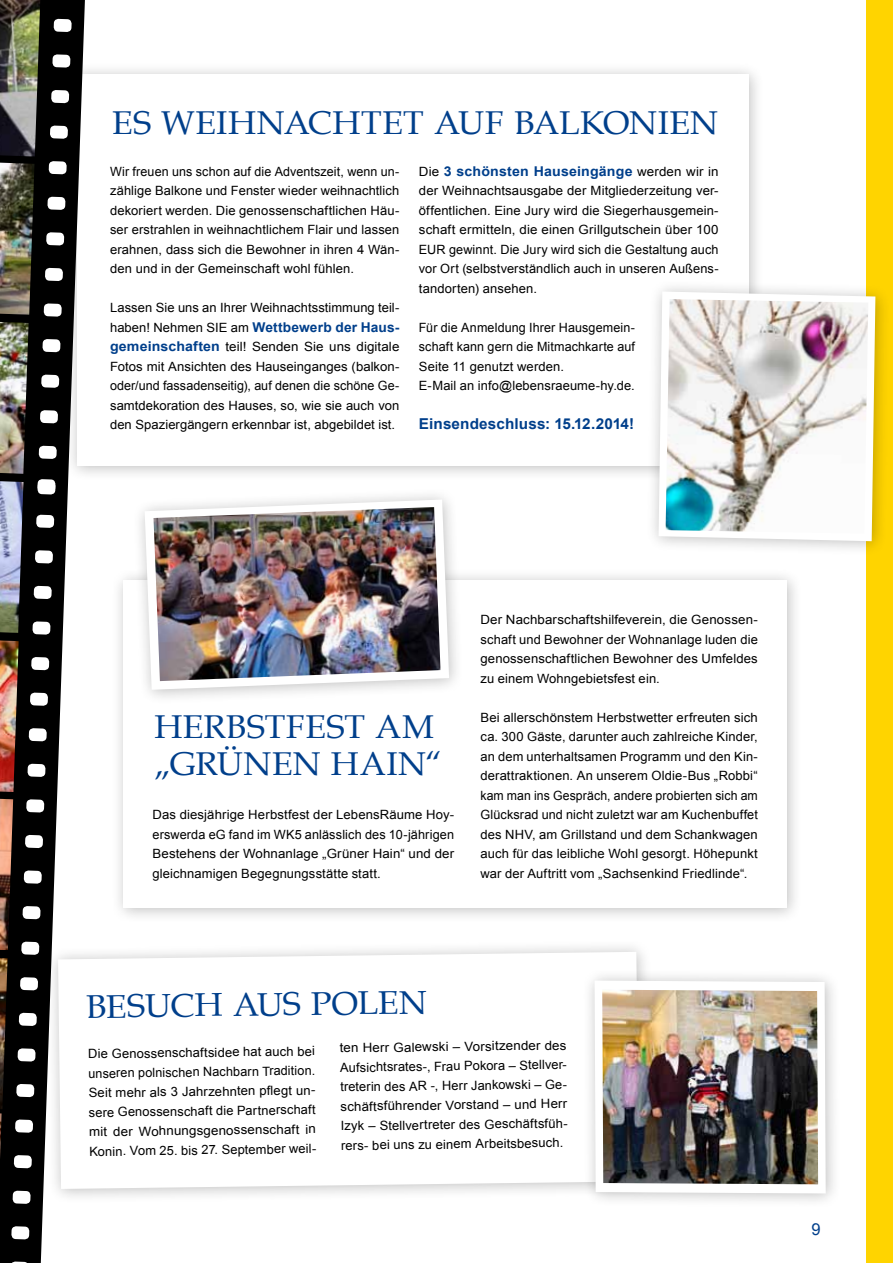
<style>
.page{position:relative;width:893px;height:1263px;background:#fff}
.page>*{position:absolute;margin:0;border:0;box-sizing:border-box;transform-origin:0 0}
.t1{font:33px/37.5px "Book Antiqua";letter-spacing:.015em;color:#003f8b}
.t2{font:16.5px "Arial";color:#003f8b}
.t3{font:700 15px "Arial";letter-spacing:.005em;color:#003f8b}
.t4{font:700 13.5px "Arial";letter-spacing:.01em;color:#003f8b;scale:1.05 1}
.t5{font:700 13.5px "Arial";letter-spacing:.01em;color:#003f8b}
.t6{font:12.75px/19.5px "Arial";letter-spacing:.01em;color:#000;text-align:justify}
.t7{font:12.75px/19.5px "Arial";letter-spacing:.01em;color:#000;scale:1.05 1}
.t8{font:12.75px/19.5px "Arial";letter-spacing:.01em;color:#000;text-align:justify;scale:1.04 1}
.s1{font-weight:400;font-size:12.75px;color:#000}
.s2{font-weight:700;font-size:13.5px;color:#003f8b}
</style>
<div class="page">
<div style="left:64px;top:62px;width:701px;height:420px;background:#000;opacity:.25"></div>
<div style="left:77px;top:75px;width:672px;height:391px;background:#fff"></div>
<div style="left:867px;top:0;width:26px;height:1263px;background:#ffd400"></div>
<div style="left:45px;top:939px;width:610px;height:266px;background:#000;opacity:.25"></div>
<svg style="left:85px;top:952px;width:554px;height:237px"></svg>
<div style="left:582px;top:968px;width:259px;height:241px;background:#000;opacity:.25"></div>
<svg style="left:595px;top:980px;width:231px;height:213px"></svg>
<img style="left:602px;top:990px;width:216px;height:194px">
<div style="left:646px;top:279px;width:245px;height:278px;background:#000;opacity:.25"></div>
<svg style="left:658px;top:291px;width:217px;height:250px"></svg>
<div style="left:110px;top:568px;width:692px;height:356px;background:#000;opacity:.25"></div>
<div style="left:123px;top:581px;width:664px;height:327px;background:#fff"></div>
<div style="left:132px;top:487px;width:332px;height:218px;background:#000;opacity:.25"></div>
<svg style="left:145px;top:499px;width:304px;height:191px"></svg>
<img style="left:153px;top:507px;width:287px;height:174px">
<img style="left:666px;top:299px;width:202px;height:235px">
<svg style="left:0;top:0;width:85px;height:1263px;fill:#000"></svg>
<img style="left:0;top:640px;width:19px;height:152px">
<img style="left:0;top:799px;width:13px;height:151px">
<img style="left:0;top:958px;width:8px;height:151px">
<img style="left:0;top:1113px;width:2px;height:47px">
<svg style="left:36px;top:515px;width:18px;height:13px"></svg>
<svg style="left:35px;top:550px;width:18px;height:14px"></svg>
<svg style="left:34px;top:586px;width:18px;height:13px"></svg>
<svg style="left:32px;top:621px;width:19px;height:14px"></svg>
<svg style="left:31px;top:657px;width:18px;height:13px"></svg>
<svg style="left:30px;top:692px;width:18px;height:14px"></svg>
<svg style="left:29px;top:728px;width:18px;height:13px"></svg>
<svg style="left:27px;top:764px;width:19px;height:13px"></svg>
<svg style="left:26px;top:799px;width:18px;height:14px"></svg>
<svg style="left:25px;top:835px;width:18px;height:13px"></svg>
<svg style="left:24px;top:870px;width:18px;height:14px"></svg>
<svg style="left:22px;top:906px;width:19px;height:13px"></svg>
<svg style="left:21px;top:941px;width:18px;height:14px"></svg>
<svg style="left:20px;top:977px;width:18px;height:13px"></svg>
<svg style="left:19px;top:1013px;width:18px;height:13px"></svg>
<svg style="left:17px;top:1048px;width:19px;height:14px"></svg>
<svg style="left:16px;top:1084px;width:18px;height:13px"></svg>
<svg style="left:15px;top:1119px;width:18px;height:14px"></svg>
<svg style="left:14px;top:1155px;width:18px;height:13px"></svg>
<svg style="left:13px;top:1190px;width:18px;height:14px"></svg>
<svg style="left:11px;top:1226px;width:18px;height:13px"></svg>
<svg style="left:54px;top:19px;width:18px;height:13px"></svg>
<svg style="left:52px;top:54px;width:18px;height:14px"></svg>
<svg style="left:51px;top:90px;width:18px;height:13px"></svg>
<svg style="left:50px;top:125px;width:18px;height:14px"></svg>
<svg style="left:49px;top:161px;width:18px;height:13px"></svg>
<svg style="left:47px;top:197px;width:19px;height:13px"></svg>
<svg style="left:46px;top:232px;width:18px;height:14px"></svg>
<svg style="left:45px;top:268px;width:18px;height:13px"></svg>
<svg style="left:44px;top:303px;width:18px;height:14px"></svg>
<svg style="left:42px;top:339px;width:19px;height:13px"></svg>
<svg style="left:41px;top:374px;width:18px;height:14px"></svg>
<svg style="left:40px;top:410px;width:18px;height:13px"></svg>
<svg style="left:39px;top:446px;width:18px;height:13px"></svg>
<svg style="left:37px;top:479px;width:19px;height:16px"></svg>
<img style="left:0;top:0;width:40px;height:157px">
<img style="left:0;top:163px;width:34px;height:152px">
<img style="left:0;top:322px;width:29px;height:152px">
<img style="left:0;top:481px;width:23px;height:152px">
<svg style="left:10px;top:1261px;width:19px;height:2px"></svg>
<h1 class="t1" style="left:112px;top:103px;width:608px">ES WEIHNACHTET AUF BALKONIEN</h1>
<p class="t4" style="left:419px;top:162px;width:287px"><span class="s1">Die</span> 3 schönsten Hauseingänge <span class="s1">werden wir in</span></p>
<p class="t6" style="left:419px;top:181px;width:301px">der Weihnachtsausgabe der Mitgliederzeitung ver&shy;öffentlichen. Eine Jury wird die Siegerhausgemein&shy;schaft ermitteln, die einen Grillgutschein über 100<br>EUR gewinnt. Die Jury wird sich die Gestaltung auch vor Ort (selbstverständlich auch in unseren Außens&shy;tandorten) ansehen.</p>
<p class="t6" style="left:110px;top:161px;width:291px">Wir freuen uns schon auf die Adventszeit, wenn un&shy;zählige Balkone und Fenster wieder weihnachtlich dekoriert werden. Die genossenschaftlichen Häu&shy;ser erstrahlen in weihnachtlichem Flair und lassen erahnen, dass sich die Bewohner in ihren 4 Wän&shy;den und in der Gemeinschaft wohl fühlen.</p>
<p class="t6" style="left:110px;top:298px;width:291px">Lassen Sie uns an Ihrer Weihnachtsstimmung teil-</p>
<p class="t5" style="left:110px;top:318px;width:291px"><span class="s1">haben! Nehmen SIE am</span> Wettbewerb der Haus-</p>
<p class="t7" style="left:110px;top:337px;width:277px;text-align:justify"><span class="s2">gemeinschaften</span> teil! Senden Sie uns digitale Fotos mit Ansichten des Hauseinganges (balkon&shy;oder/und fassadenseitig), auf denen die schöne Ge&shy;samtdekoration des Hauses, so, wie sie auch von den Spaziergängern erkennbar ist, abgebildet ist.</p>
<p class="t6" style="left:419px;top:317px;width:217px;text-align:left">Für die Anmeldung Ihrer Hausgemein&shy;schaft kann gern die Mitmachkarte auf Seite 11 genutzt werden.<br>E-Mail an info@lebensraeume-hy.de.</p>
<p class="t3" style="left:419px;top:414px;width:217px">Einsendeschluss: 15.12.2014!</p>
<h1 class="t1" style="left:154px;top:707px;width:290px">HERBSTFEST AM „GRÜNEN HAIN“</h1>
<p class="t6" style="left:152px;top:805px;width:303px">Das diesjährige Herbstfest der LebensRäume Hoy&shy;erswerda eG fand im WK5 anlässlich des 10-jährigen Bestehens der Wohnanlage „Grüner Hain“ und der gleichnamigen Begegnungsstätte statt.</p>
<p class="t8" style="left:480px;top:610px;width:268px">Der Nachbarschaftshilfeverein, die Genossen&shy;schaft und Bewohner der Wohnanlage luden die genossenschaftlichen Bewohner des Umfeldes zu einem Wohngebietsfest ein.</p>
<p class="t6" style="left:480px;top:707px;width:279px">Bei allerschönstem Herbstwetter erfreuten sich ca. 300 Gäste, darunter auch zahlreiche Kinder, an dem unterhaltsamen Programm und den Kin&shy;derattraktionen. An unserem Oldie-Bus „Robbi“ kam man ins Gespräch, andere probierten sich am Glücksrad und nicht zuletzt war am Kuchenbuffet des NHV, am Grillstand und dem Schankwagen auch für das leibliche Wohl gesorgt. Höhepunkt war der Auftritt vom „Sachsenkind Friedlinde“.</p>
<h1 class="t1" style="left:86px;top:988px;width:342px;rotate:-1deg">BESUCH AUS POLEN</h1>
<p class="t7" style="left:339px;top:1039px;width:220px;rotate:-1deg">ten Herr Galewski – Vorsitzender des Aufsichtsrates-, Frau Pokora – Stellver&shy;treterin des AR -, Herr Jankowski – Ge&shy;schäftsführender Vorstand – und Herr Izyk – Stellvertreter des Geschäftsfüh&shy;rers- bei uns zu einem Arbeitsbesuch.</p>
<p class="t6" style="left:88px;top:1045px;width:231px;text-align:left;rotate:-1deg">Die Genossenschaftsidee hat auch bei unseren polnischen Nachbarn Tradition.<br>Seit mehr als 3 Jahrzehnten pfl egt un&shy;sere Genossenschaft die Partnerschaft mit der Wohnungsgenossenschaft in Konin. Vom 25. bis 27. September weil-</p>
<p class="t2" style="left:811px;top:1218px;width:11px">9</p>
</div>
